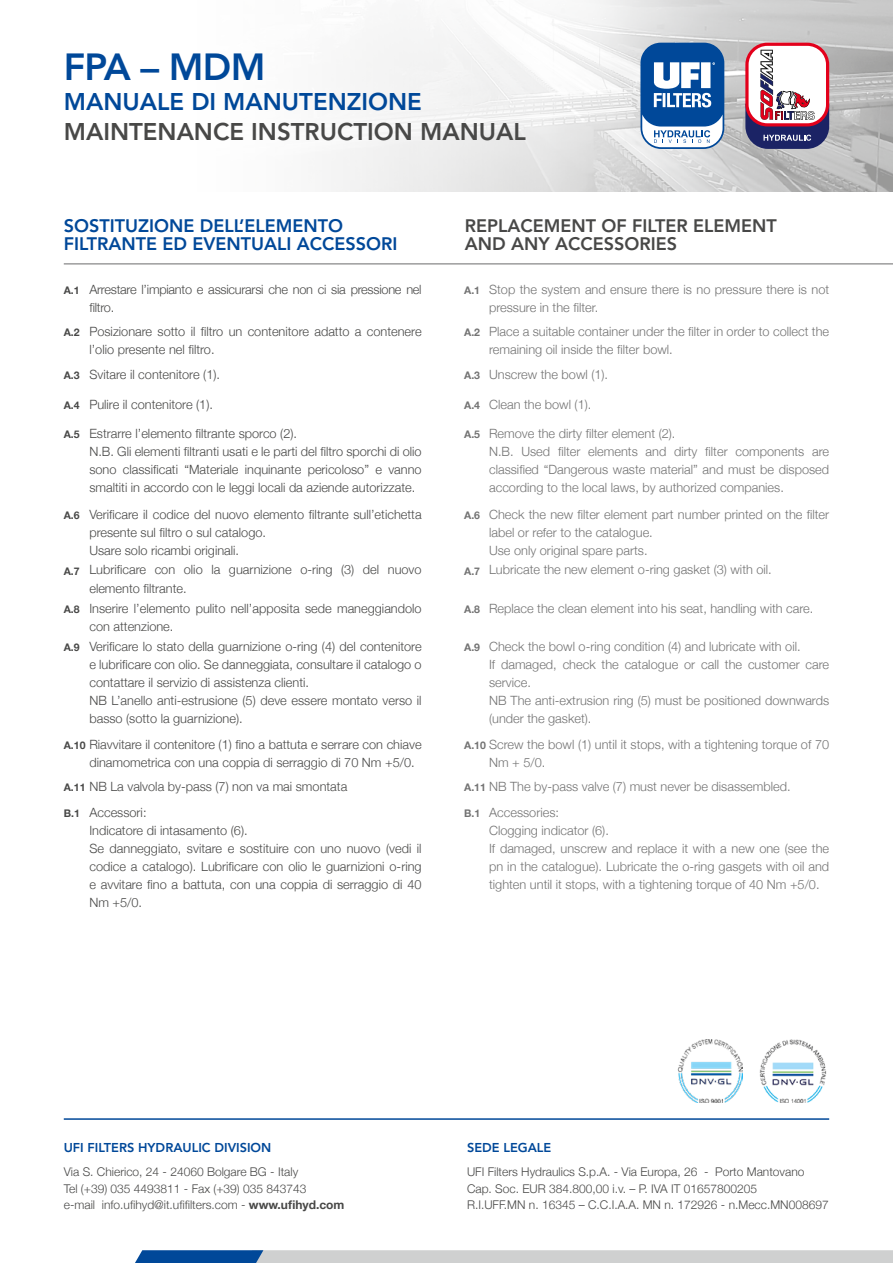
<style>
.page{position:relative;width:893px;height:1263px;background:#fff}
.page>*{position:absolute;margin:0;border:0;box-sizing:border-box;transform-origin:0 0}
.t1{font:800 37.5px "Avenir LT Std";letter-spacing:-.02em;color:#004899}
.t2{font:800 24px "Avenir LT Std";color:#484847}
.t3{font:800 24px "Avenir LT Std";color:#004899}
.t4{font:800 18px/18px "Avenir LT Std";color:#004899}
.t5{font:800 18px/18px "Avenir LT Std";color:#484847}
.t6{font:300 12.75px/18px "Helvetica Neue";color:#484847}
.t7{font:300 12.75px/18px "Helvetica Neue";color:#737373}
.t8{font:300 12.75px/18px "Helvetica Neue";letter-spacing:-.02em;color:#484847}
.t9{font:800 12.75px "Avenir LT Std";color:#004899}
.t10{font:300 12px/16.5px "Helvetica Neue";color:#484847}
.s1{font-weight:700;font-size:10.5px}
.s2{font-weight:700}
</style>
<div class="page">
<img style="left:331px;top:0;width:562px;height:191px">
<hr style="left:64px;top:1118px;width:765px;height:2px;background:#004899">
<hr style="left:64px;top:263px;width:829px;height:2px;background:#9c9c9d">
<img style="left:677px;top:1040px;width:65px;height:62px">
<img style="left:759px;top:1039px;width:68px;height:63px">
<svg style="left:640px;top:43px;width:84px;height:106px"></svg>
<svg style="left:745px;top:43px;width:84px;height:106px"></svg>
<svg style="left:135px;top:1250px;width:758px;height:13px"></svg>
<h1 class="t1" style="left:64px;top:44px;width:203px">FPA – MDM</h1>
<h2 class="t3" style="left:64px;top:87px;width:360px">MANUALE DI MANUTENZIONE</h2>
<h2 class="t2" style="left:64px;top:117px;width:464px">MAINTENANCE INSTRUCTION MANUAL</h2>
<h3 class="t4" style="left:64px;top:217px;width:335px">SOSTITUZIONE DELL’ELEMENTO<br>FILTRANTE ED EVENTUALI ACCESSORI</h3>
<h3 class="t5" style="left:465px;top:217px;width:313px">REPLACEMENT OF FILTER ELEMENT<br>AND ANY ACCESSORIES</h3>
<p class="t8" style="left:89px;top:279px;width:334px;text-indent:-26px"><span class="s1">A</span><span class="s1">.1</span> Arrestare l’impianto e assicurarsi che non ci sia pressione nel filtro.</p>
<p class="t7" style="left:489px;top:279px;width:342px;text-indent:-25px"><span class="s1">A</span><span class="s1">.1</span> Stop the system and ensure there is no pressure there is not pressure in the filter.</p>
<p class="t6" style="left:89px;top:322px;width:334px;text-indent:-26px"><span class="s1">A.2</span> Posizionare sotto il filtro un contenitore adatto a contenere l’olio presente nel filtro.</p>
<p class="t7" style="left:489px;top:322px;width:342px;text-indent:-25px"><span class="s1">A.2</span> Place a suitable container under the filter in order to collect the remaining oil inside the filter bowl.</p>
<p class="t6" style="left:64px;top:364px;width:158px"><span class="s1">A.3</span> Svitare il contenitore (1).</p>
<p class="t7" style="left:464px;top:364px;width:145px"><span class="s1">A.3</span> Unscrew the bowl (1).</p>
<p class="t6" style="left:64px;top:394px;width:151px"><span class="s1">A.4</span> Pulire il contenitore (1).</p>
<p class="t7" style="left:464px;top:394px;width:129px"><span class="s1">A.4</span> Clean the bowl (1).</p>
<p class="t6" style="left:89px;top:424px;width:334px;text-indent:-26px"><span class="s1">A.5</span> Estrarre l’elemento filtrante sporco (2).<br>N.B. Gli elementi filtranti usati e le parti del filtro sporchi di olio sono classificati “Materiale inquinante pericoloso” e vanno smaltiti in accordo con le leggi locali da aziende autorizzate.</p>
<p class="t7" style="left:489px;top:424px;width:342px;text-indent:-25px"><span class="s1">A.5</span> Remove the dirty filter element (2).<br>N.B. Used filter elements and dirty filter components are classified “Dangerous waste material” and must be disposed according to the local laws, by authorized companies.</p>
<p class="t6" style="left:89px;top:505px;width:334px;text-indent:-26px"><span class="s1">A.6</span> Verificare il codice del nuovo elemento filtrante sull’etichetta presente sul filtro o sul catalogo.<br>Usare solo ricambi originali.</p>
<p class="t7" style="left:489px;top:505px;width:342px;text-indent:-25px"><span class="s1">A.6</span> Check the new filter element part number printed on the filter label or refer to the catalogue.<br>Use only original spare parts.</p>
<p class="t6" style="left:89px;top:560px;width:334px;text-indent:-26px"><span class="s1">A.7</span> Lubrificare con olio la guarnizione o-ring (3) del nuovo elemento filtrante.</p>
<p class="t7" style="left:464px;top:560px;width:309px"><span class="s1">A.7</span> Lubricate the new element o-ring gasket (3) with oil.</p>
<p class="t6" style="left:89px;top:598px;width:334px;text-indent:-26px"><span class="s1">A.8</span> Inserire l’elemento pulito nell’apposita sede maneggiandolo con attenzione.</p>
<p class="t7" style="left:464px;top:598px;width:351px"><span class="s1">A.8</span> Replace the clean element into his seat, handling with care.</p>
<p class="t6" style="left:89px;top:636px;width:334px;text-indent:-26px"><span class="s1">A.9</span> Verificare lo stato della guarnizione o-ring (4) del contenitore e lubrificare con olio. Se danneggiata, consultare il catalogo o contattare il servizio di assistenza clienti.<br>NB L’anello anti-estrusione (5) deve essere montato verso il basso (sotto la guarnizione).</p>
<p class="t7" style="left:489px;top:636px;width:342px;text-indent:-25px"><span class="s1">A.9</span> Check the bowl o-ring condition (4) and lubricate with oil.<br>If damaged, check the catalogue or call the customer care service.<br>NB The anti-extrusion ring (5) must be positioned downwards (under the gasket).</p>
<p class="t6" style="left:89px;top:734px;width:334px;text-indent:-26px"><span class="s1">A.10</span> Riavvitare il contenitore (1) fino a battuta e serrare con chiave dinamometrica con una coppia di serraggio di 70 Nm +5/0.</p>
<p class="t7" style="left:489px;top:734px;width:342px;text-indent:-25px"><span class="s1">A.10</span> Screw the bowl (1) until it stops, with a tightening torque of 70<br>Nm + 5/0.</p>
<p class="t6" style="left:64px;top:777px;width:285px"><span class="s1">A.11</span> NB La valvola by-pass (7) non va mai smontata</p>
<p class="t7" style="left:464px;top:777px;width:328px"><span class="s1">A.11</span> NB The by-pass valve (7) must never be disassembled.</p>
<p class="t6" style="left:89px;top:802px;width:334px;text-indent:-26px"><span class="s1">B.1</span> Accessori:<br>Indicatore di intasamento (6).<br>Se danneggiato, svitare e sostituire con uno nuovo (vedi il codice a catalogo). Lubrificare con olio le guarnizioni o-ring e avvitare fino a battuta, con una coppia di serraggio di 40<br>Nm +5/0.</p>
<p class="t7" style="left:489px;top:802px;width:342px;text-indent:-25px"><span class="s1">B.1</span> Accessories:<br>Clogging indicator (6).<br>If damaged, unscrew and replace it with a new one (see the pn in the catalogue). Lubricate the o-ring gasgets with oil and tighten until it stops, with a tightening torque of 40 Nm +5/0.</p>
<p class="t9" style="left:64px;top:1140px;width:209px">UFI FILTERS HYDRAULIC DIVISION</p>
<p class="t10" style="left:64px;top:1163px;width:282px">Via S. Chierico, 24 - 24060 Bolgare BG - Italy<br>Tel (+39) 035 4493811 - Fax (+39) 035 843743<br>e-mail info.ufihyd@it.ufifilters.com - <span class="s2">www.ufihyd.com</span></p>
<p class="t9" style="left:467px;top:1140px;width:86px">SEDE LEGALE</p>
<p class="t10" style="left:467px;top:1163px;width:363px">UFI Filters Hydraulics S.p.A. - Via Europa, 26 - Porto Mantovano<br>Cap. Soc. EUR 384.800,00 i.v. – P. IVA IT 01657800205<br>R.I.UFF.MN n. 16345 – C.C.I.A.A. MN n. 172926 - n.Mecc.MN008697</p>
</div>
